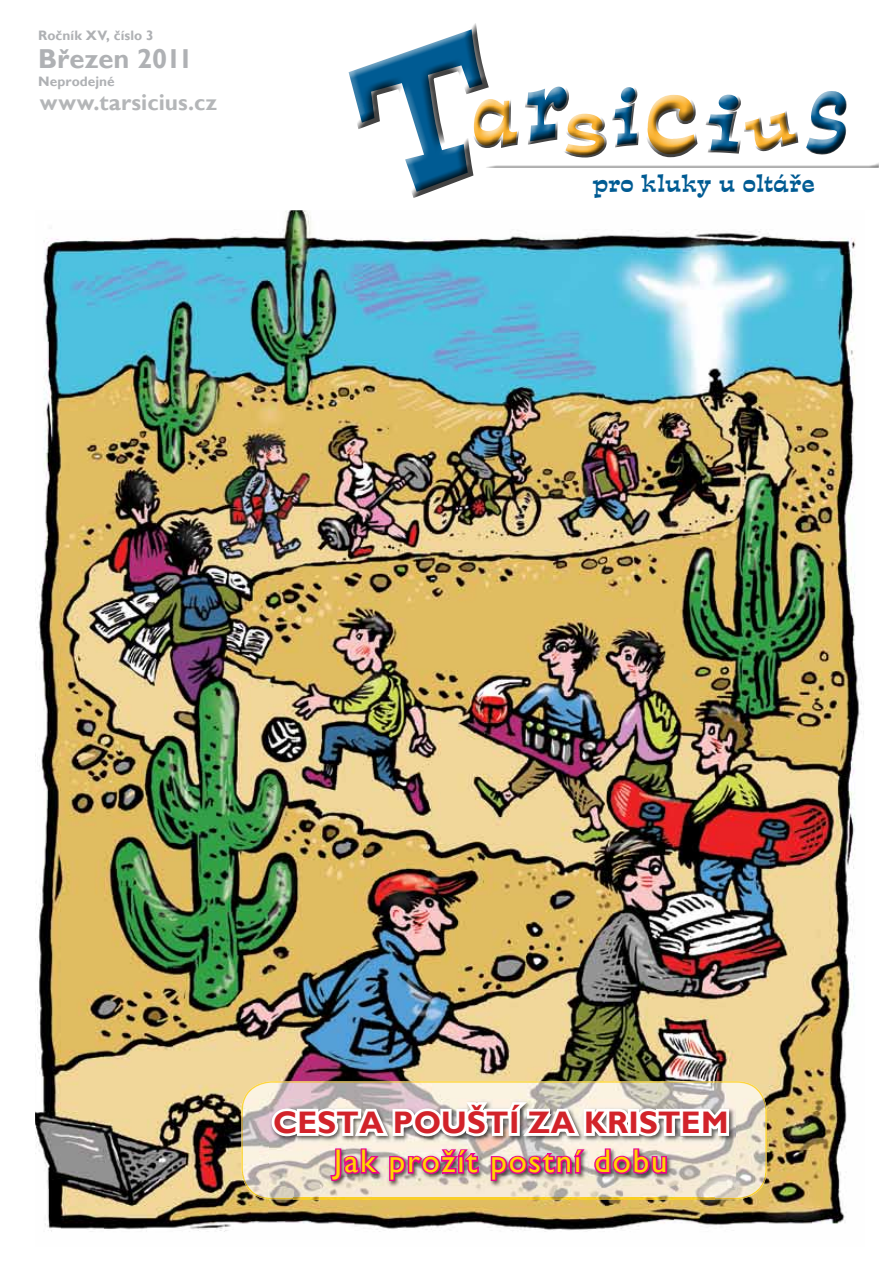
<style>
.page{position:relative;width:893px;height:1263px;background:#fff}
.page>*{position:absolute;margin:0;border:0;box-sizing:border-box;transform-origin:0 0}
.t1{font:109.95px "Expo";color:#fab12d;scale:.83 1}
.t2{font:86.25px "Expo";color:#fab12d;scale:.79 1}
.t3{font:78px "Expo";color:#fab12d;scale:1.09 1}
.t4{font:32.55px "Gill Sans";letter-spacing:.06em;color:#ffd600}
.t5{font:700 31.2px "Gill Sans";letter-spacing:.01em;color:#d2232a}
.t6{font:700 27.3px "Gill Sans";letter-spacing:-.005em;color:#afb1b4}
.t7{font:22.8px "Expo";color:#005b93}
.t8{font:700 22.65px "Gill Sans";letter-spacing:.005em;color:#b4b6b8}
.t9{font:700 13.65px "Gill Sans";letter-spacing:.005em;color:#afb1b4}
</style>
<div class="page">
<div style="left:484px;top:160px;width:396px;height:9px;background:#000;opacity:.75"></div>
<img style="left:35px;top:210px;width:829px;height:1022px">
<img style="left:295px;top:1187px;width:419px;height:12px">
<img style="left:241px;top:1081px;width:526px;height:39px">
<img style="left:241px;top:1120px;width:54px;height:79px">
<img style="left:714px;top:1120px;width:53px;height:79px">
<img style="left:269px;top:1099px;width:466px;height:88px">
<svg style="left:267px;top:1087px;width:465px;height:95px"></svg>
<svg style="left:323px;top:23px;width:536px;height:199px"></svg>
<p class="t9" style="left:38px;top:28px;width:117px">Ročník XV, číslo 3</p>
<h3 class="t6" style="left:38px;top:43px;width:157px">Březen 2011</h3>
<p class="t9" style="left:38px;top:74px;width:78px">Neprodejné</p>
<h3 class="t8" style="left:40px;top:89px;width:179px">www.tarsicius.cz</h3>
<h2 class="t2" style="left:472px;top:54px;width:61px">a</h2>
<h3 class="t3" style="left:563px;top:73px;width:42px">s</h3>
<h1 class="t1" style="left:645px;top:37px;width:64px">c</h1>
<h3 class="t7" style="left:592px;top:168px;width:224px">pro kluky u oltáře</h3>
<h3 class="t5" style="left:273px;top:1104px;width:457px">CESTA POUŠTÍ ZA KRISTEM</h3>
<h3 class="t4" style="left:334px;top:1142px;width:335px">Jak prožít postní dobu</h3>
</div>
